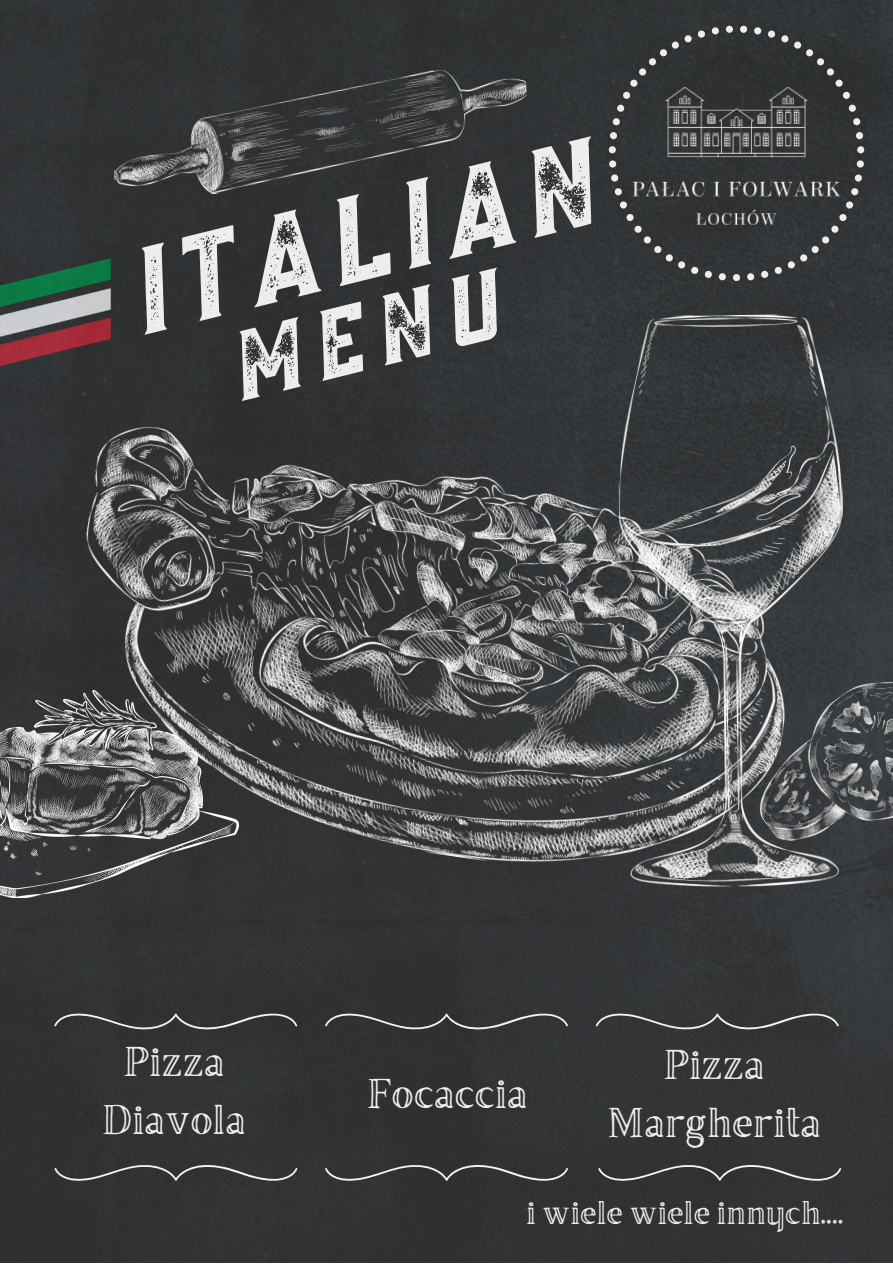
<style>
.page{position:relative;width:893px;height:1264px;background:#fff}
.page>*{position:absolute;margin:0;border:0;box-sizing:border-box;transform-origin:0 0}
.t1{font:italic 127.35px "Posey Textured";color:#eeedec}
.t2{font:italic 101.85px "Posey Textured";color:#eeedec}
.t3{font:42px "Brixton TC Outline";color:#eeedec}
.t4{font:33px "Brixton TC Outline";color:#eeedec}
</style>
<div class="page">
<div style="left:0;top:0;width:892px;height:1262px;background:#303334"></div>
<img style="left:48px;top:416px;width:765px;height:484px">
<img style="left:0;top:690px;width:238px;height:207px">
<img style="left:847px;top:630px;width:45px;height:255px">
<img style="left:616px;top:314px;width:231px;height:573px">
<img style="left:0;top:258px;width:111px;height:111px">
<img style="left:109px;top:66px;width:422px;height:133px">
<svg style="left:856px;top:160px;width:7px;height:8px"></svg>
<svg style="left:854px;top:174px;width:8px;height:8px"></svg>
<svg style="left:787px;top:188px;width:71px;height:80px;background:#424547"></svg>
<svg style="left:774px;top:267px;width:7px;height:7px"></svg>
<svg style="left:760px;top:270px;width:8px;height:8px"></svg>
<svg style="left:747px;top:273px;width:7px;height:7px"></svg>
<div style="left:732px;top:274px;width:8px;height:7px;background:#eeedec;border-radius:50%"></div>
<svg style="left:718px;top:273px;width:8px;height:7px"></svg>
<svg style="left:704px;top:270px;width:8px;height:8px"></svg>
<svg style="left:691px;top:267px;width:7px;height:7px"></svg>
<svg style="left:614px;top:188px;width:71px;height:80px;background:#414345"></svg>
<svg style="left:610px;top:174px;width:8px;height:8px"></svg>
<svg style="left:609px;top:160px;width:7px;height:8px"></svg>
<svg style="left:608px;top:146px;width:8px;height:7px"></svg>
<svg style="left:609px;top:132px;width:8px;height:7px"></svg>
<svg style="left:612px;top:118px;width:8px;height:8px"></svg>
<svg style="left:617px;top:30px;width:88px;height:82px;background:#3c3e40"></svg>
<svg style="left:711px;top:27px;width:8px;height:8px"></svg>
<svg style="left:725px;top:26px;width:8px;height:7px"></svg>
<svg style="left:740px;top:26px;width:7px;height:7px"></svg>
<svg style="left:754px;top:27px;width:7px;height:8px"></svg>
<svg style="left:767px;top:30px;width:21px;height:13px"></svg>
<svg style="left:794px;top:41px;width:61px;height:71px;background:#3e4042"></svg>
<svg style="left:852px;top:118px;width:8px;height:8px"></svg>
<svg style="left:855px;top:132px;width:8px;height:7px"></svg>
<svg style="left:857px;top:146px;width:6px;height:7px"></svg>
<svg style="left:54px;top:1013px;width:243px;height:16px;background:#47494a"></svg>
<svg style="left:54px;top:1165px;width:244px;height:15px;background:#494b4c"></svg>
<svg style="left:325px;top:1013px;width:243px;height:16px;background:#48494b"></svg>
<svg style="left:595px;top:1013px;width:244px;height:16px;background:#494b4d"></svg>
<svg style="left:325px;top:1165px;width:243px;height:15px;background:#494a4b"></svg>
<svg style="left:598px;top:1165px;width:243px;height:15px;background:#494b4c"></svg>
<img style="left:631px;top:85px;width:210px;height:141px">
<p class="t1" style="left:110px;top:221px;width:477px;rotate:-14deg">ITALIAN</p>
<p class="t2" style="left:214px;top:310px;width:277px;rotate:-14deg">MENU</p>
<p class="t3" style="left:123px;top:1046px;width:103px">Pizza</p>
<p class="t3" style="left:102px;top:1104px;width:145px">Diavola</p>
<p class="t3" style="left:367px;top:1078px;width:162px">Focaccia</p>
<p class="t3" style="left:663px;top:1049px;width:103px">Pizza</p>
<p class="t3" style="left:607px;top:1107px;width:215px">Margherita</p>
<p class="t4" style="left:526px;top:1200px;width:318px">i wiele wiele innych....</p>
</div>
